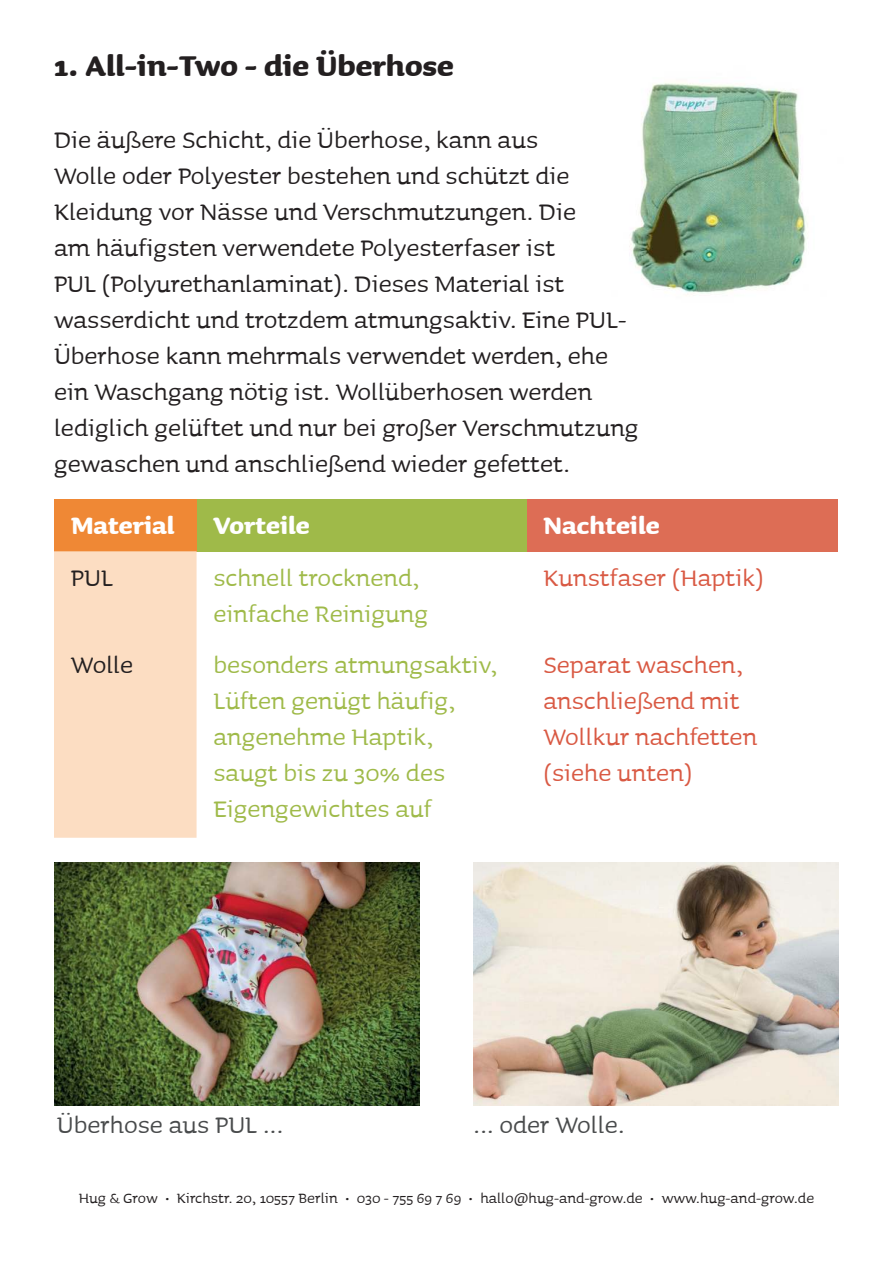
<style>
.page{position:relative;width:893px;height:1263px;background:#fff}
.page>*{position:absolute;margin:0;border:0;box-sizing:border-box;transform-origin:0 0}
.t1{font:700 36px "Sauna";color:#231f20}
.t2{font:30px/36px "Sauna";color:#231f20}
.t3{font:30px/36px "Sauna";color:#9fba49}
.t4{font:30px/36px "Sauna";color:#d95943}
.t5{font:30px "Sauna";color:#494b4c}
.t6{font:700 30px "Sauna";color:#fff}
.t7{font:18px "Sauna";color:#231f20}
</style>
<div class="page">
<img style="left:629px;top:82px;width:179px;height:213px">
<div style="left:54px;top:499px;width:143px;height:52px;background:#ef8835"></div>
<div style="left:197px;top:499px;width:329px;height:52px;background:#9fba49"></div>
<div style="left:526px;top:499px;width:311px;height:52px;background:#dd6d55"></div>
<div style="left:54px;top:551px;width:143px;height:287px;background:#fcddc2"></div>
<img style="left:54px;top:862px;width:366px;height:243px">
<img style="left:473px;top:862px;width:366px;height:243px">
<p class="t1" style="left:54px;top:50px;width:401px">1. All-in-Two - die Überhose</p>
<p class="t2" style="left:54px;top:123px;width:586px">Die äußere Schicht, die Überhose, kann aus<br>Wolle oder Polyester bestehen und schützt die Kleidung vor Nässe und Verschmutzungen. Die<br>am häufigsten verwendete Polyesterfaser ist<br>PUL (Polyurethanlaminat). Dieses Material ist wasserdicht und trotzdem atmungsaktiv. Eine PUL-Überhose kann mehrmals verwendet werden, ehe ein Waschgang nötig ist. Wollüberhosen werden lediglich gelüftet und nur bei großer Verschmutzung gewaschen und anschließend wieder gefettet.</p>
<p class="t6" style="left:71px;top:512px;width:105px">Material</p>
<p class="t6" style="left:214px;top:512px;width:98px">Vorteile</p>
<p class="t6" style="left:543px;top:512px;width:118px">Nachteile</p>
<p class="t2" style="left:71px;top:561px;width:44px">PUL</p>
<p class="t3" style="left:214px;top:561px;width:216px">schnell trocknend, einfache Reinigung</p>
<p class="t4" style="left:543px;top:561px;width:222px">Kunstfaser (Haptik)</p>
<p class="t2" style="left:71px;top:648px;width:64px">Wolle</p>
<p class="t3" style="left:213px;top:648px;width:285px">besonders atmungsaktiv,<br>Lüften genügt häufig, angenehme Haptik, saugt bis zu 30% des<br>Eigengewichtes auf</p>
<p class="t4" style="left:543px;top:648px;width:215px">Separat waschen, anschließend mit<br>Wollkur nachfetten (siehe unten)</p>
<p class="t5" style="left:57px;top:1113px;width:228px">Überhose aus PUL ...</p>
<p class="t5" style="left:473px;top:1112px;width:153px">... oder Wolle.</p>
<p class="t7" style="left:79px;top:1191px;width:737px">Hug &amp; Grow • Kirchstr. 20, 10557 Berlin • 030 - 755 69 7 69 • hallo@hug-and-grow.de • www.hug-and-grow.de</p>
</div>
